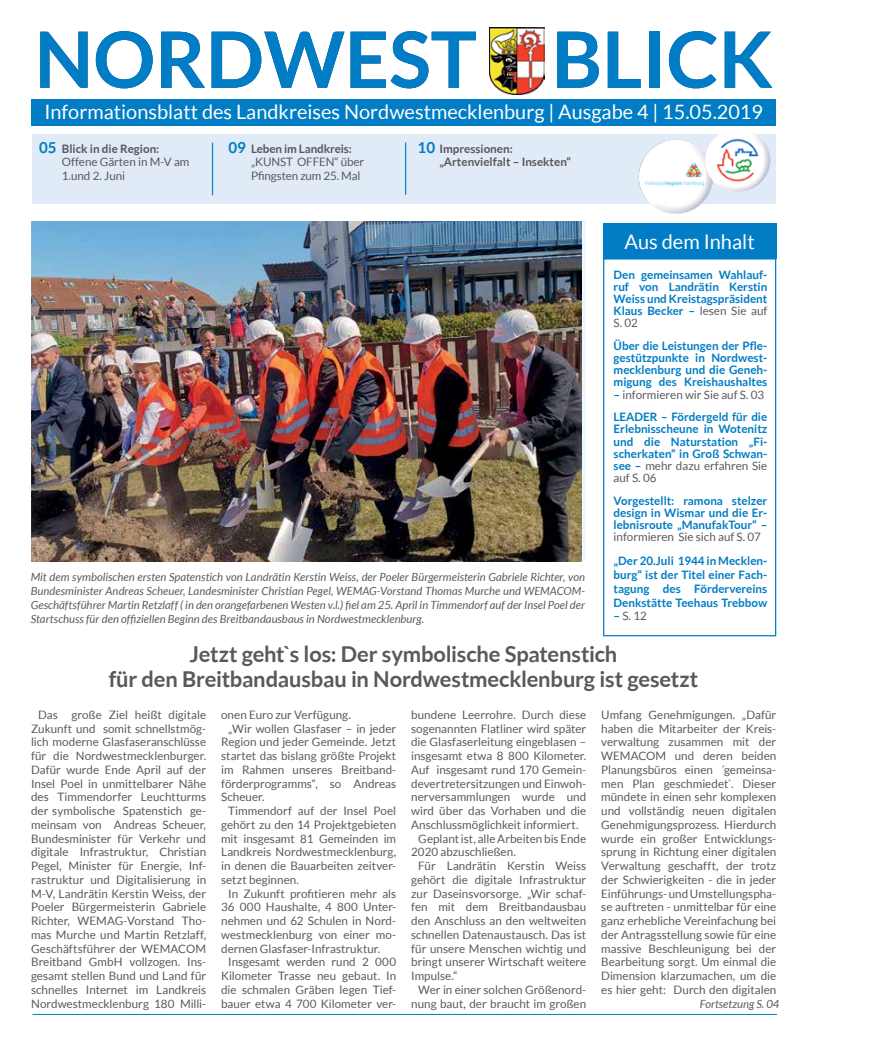
<style>
.page{position:relative;width:877px;height:1049px;background:#fff}
.page>*{position:absolute;margin:0;border:0;box-sizing:border-box;transform-origin:0 0}
.t1{font:700 77.5px "Lato";color:#007dc5}
.t2{font:700 21.88px/25px "Lato";letter-spacing:-.005em;color:#58595b;text-align:center}
.t3{font:20px "Lato";color:#fff}
.t4{font:19.75px "Lato";color:#fff}
.t5{font:11.62px/13.8px "Lato";color:#58595b}
.t6{font:700 11.62px/12.1px "Lato";color:#007dc5;text-align:justify}
.t7{font:700 11.62px/13.8px "Lato";color:#58595b}
.t8{font:italic 11.25px/13.8px "Lato";color:#58595b;text-align:justify}
.s1{font-weight:700;font-size:15.12px;color:#007dc5}
.s2{font-weight:700}
.s3{font-size:15.12px;color:#007dc5}
.s4{font-weight:400;color:#58595b}
.s5{font-weight:700;color:#007dc5}
</style>
<div class="page">
<div style="left:33px;top:134px;width:743px;height:70px;background:#e1eaf7"></div>
<img style="left:490px;top:28px;width:55px;height:67px">
<div style="left:31px;top:99px;width:745px;height:27px;background:#007dc5"></div>
<hr style="left:212px;top:143px;width:1px;height:52px;background:#008ece">
<hr style="left:405px;top:142px;width:1px;height:53px;background:#008ece">
<hr style="left:33px;top:1014px;width:744px;height:1px;background:#007dc5">
<div style="left:603px;top:223px;width:173px;height:36px;background:#007dc5"></div>
<img style="left:639px;top:140px;width:74px;height:74px;border-radius:37px">
<img style="left:705px;top:133px;width:65px;height:59px">
<div style="left:603px;top:258px;width:173px;height:378px;border:1px solid #007dc5"></div>
<img style="left:32px;top:221px;width:550px;height:340px">
<h1 class="t1" style="left:35px;top:15px;width:740px">NORDWEST BLICK</h1>
<h3 class="t4" style="left:44px;top:101px;width:720px">Informationsblatt des Landkreises Nordwestmecklenburg | Ausgabe 4 | 15.05.2019</h3>
<h3 class="t4" style="left:33px;top:101px;width:743px">Informationsblat des Landkreises Nordwestmecklenburg | Ausgabe 04 | 13.04.2016</h3>
<p class="t5" style="left:62px;top:141px;width:129px;text-indent:-23px"><span class="s1">05</span> <span class="s2">Blick in die Region:<br></span>Offene Gärten in M-V am<br>1.und 2. Juni</p>
<p class="t5" style="left:251px;top:141px;width:115px;text-indent:-23px"><span class="s1">09</span> <span class="s2">Leben im Landkreis: </span>„KUNST OFFEN“ über<br>Pfingsten zum 25. Mal</p>
<p class="t7" style="left:439px;top:141px;width:133px;text-indent:-22px"><span class="s3">10</span> Impressionen: „Artenvielfalt – Insekten“</p>
<h3 class="t3" style="left:624px;top:231px;width:132px">Aus dem Inhalt</h3>
<p class="t6" style="left:614px;top:268px;width:155px">Den gemeinsamen Wahlauf&shy;ruf von Landrätin Kerstin Weiss und Kreistagspräsident Klaus Becker – <span class="s4">lesen Sie auf S. 02</span></p>
<p class="t6" style="left:614px;top:339px;width:155px">Über die Leistungen der Pfle&shy;gestützpunkte in Nordwest&shy;mecklenburg und die Geneh&shy;migung des Kreishaushaltes</p>
<p class="t6" style="left:614px;top:383px;width:155px;line-height:22.8px">– <span class="s4">informieren wir Sie auf S. 03<br></span>LEADER – Fördergeld für die</p>
<p class="t6" style="left:614px;top:423px;width:155px">Erlebnisscheune in Wotenitz und die Naturstation „Fi&shy;scherkaten“ in Groß Schwan&shy;see – <span class="s4">mehr dazu erfahren Sie auf S. 06</span></p>
<p class="t6" style="left:614px;top:494px;width:155px">Vorgestellt: ramona stelzer design in Wismar und die Er&shy;lebnisroute „ManufakTour“ –</p>
<p class="t5" style="left:614px;top:530px;width:149px">informieren Sie sich auf S. 07</p>
<p class="t6" style="left:614px;top:554px;width:155px;line-height:13.8px">„Der 20.Juli 1944 in Mecklen&shy;burg“ ist der Titel einer Fach&shy;tagung des Fördervereins Denkstätte Teehaus Trebbow</p>
<p class="t5" style="left:614px;top:609px;width:35px"><span class="s5">–</span> S. 12</p>
<h2 class="t2" style="left:109px;top:641px;width:591px">Jetzt geht`s los: Der symbolische Spatenstich<br>für den Breitbandausbau in Nordwestmecklenburg ist gesetzt</h2>
<p class="t5" style="left:31px;top:708px;width:177px;text-align:justify;text-indent:7px">Das große Ziel heißt digitale Zukunft und somit schnellstmög&shy;lich moderne Glasfaseranschlüsse für die Nordwestmecklenburger.<br>Dafür wurde Ende April auf der Insel Poel in unmittelbarer Nähe des Timmendorfer Leuchtturms der symbolische Spatenstich ge&shy;meinsam von Andreas Scheuer, Bundesminister für Verkehr und digitale Infrastruktur, Christian Pegel, Minister für Energie, Inf&shy;rastruktur und Digitalisierung in M-V, Landrätin Kerstin Weiss, der Poeler Bürgermeisterin Gabriele Richter, WEMAG-Vorstand Tho&shy;mas Murche und Martin Retzlaff, Geschäftsführer der WEMACOM Breitband GmbH vollzogen. Ins&shy;gesamt stellen Bund und Land für schnelles Internet im Landkreis Nordwestmecklenburg 180 Milli-</p>
<p class="t5" style="left:221px;top:708px;width:131px">onen Euro zur Verfügung.</p>
<p class="t8" style="left:31px;top:571px;width:556px">Mit dem symbolischen ersten Spatenstich von Landrätin Kerstin Weiss, der Poeler Bürgermeisterin Gabriele Richter, von Bundesminister Andreas Scheuer, Landesminister Christian Pegel, WEMAG-Vorstand Thomas Murche und WEMACOM-Geschäftsführer Martin Retzlaff ( in den orangefarbenen Westen v.l.) fiel am 25. April in Timmendorf auf der Insel Poel der Startschuss für den offiziellen Beginn des Breitbandausbaus in Nordwestmecklenburg.</p>
<p class="t5" style="left:601px;top:708px;width:177px;text-align:justify">Umfang Genehmigungen. „Dafür haben die Mitarbeiter der Kreis&shy;verwaltung zusammen mit der WEMACOM und deren beiden Planungsbüros einen ´gemeinsa&shy;men Plan geschmiedet`. Dieser mündete in einen sehr komplexen und vollständig neuen digitalen Genehmigungsprozess. Hierdurch wurde ein großer Entwicklungs&shy;sprung in Richtung einer digitalen Verwaltung geschafft, der trotz der Schwierigkeiten - die in jeder Einführungs- und Umstellungspha&shy;se auftreten - unmittelbar für eine ganz erhebliche Vereinfachung bei der Antragsstellung sowie für eine massive Beschleunigung bei der Bearbeitung sorgt. Um einmal die Dimension klarzumachen, um die es hier geht: Durch den digitalen</p>
<p class="t5" style="left:411px;top:708px;width:177px">bundene Leerrohre. Durch diese</p>
<p class="t5" style="left:411px;top:721px;width:177px">sogenannten Flatliner wird später</p>
<p class="t5" style="left:411px;top:735px;width:177px">die Glasfaserleitung eingeblasen –</p>
<p class="t5" style="left:411px;top:749px;width:177px">insgesamt etwa 8 800 Kilometer.</p>
<p class="t5" style="left:411px;top:763px;width:177px">Auf insgesamt rund 170 Gemein-</p>
<p class="t5" style="left:411px;top:776px;width:177px">devertretersitzungen und Einwoh-</p>
<p class="t5" style="left:411px;top:790px;width:177px">nerversammlungen wurde und</p>
<p class="t5" style="left:411px;top:804px;width:177px">wird über das Vorhaben und die</p>
<p class="t5" style="left:411px;top:818px;width:169px">Anschlussmöglichkeit informiert.</p>
<p class="t5" style="left:418px;top:831px;width:169px">Geplant ist, alle Arbeiten bis Ende</p>
<p class="t5" style="left:411px;top:845px;width:106px">2020 abzuschließen.</p>
<p class="t5" style="left:418px;top:859px;width:169px">Für Landrätin Kerstin Weiss</p>
<p class="t5" style="left:411px;top:873px;width:177px">gehört die digitale Infrastruktur</p>
<p class="t5" style="left:411px;top:886px;width:177px">zur Daseinsvorsorge. „Wir schaf-</p>
<p class="t5" style="left:411px;top:900px;width:177px">fen mit dem Breitbandausbau</p>
<p class="t5" style="left:411px;top:914px;width:177px">den Anschluss an den weltweiten</p>
<p class="t5" style="left:411px;top:928px;width:177px">schnellen Datenaustausch. Das ist</p>
<p class="t5" style="left:411px;top:941px;width:177px">für unsere Menschen wichtig und</p>
<p class="t5" style="left:411px;top:955px;width:177px">bringt unserer Wirtschaft weitere</p>
<p class="t5" style="left:411px;top:969px;width:48px">Impulse.“</p>
<p class="t5" style="left:418px;top:983px;width:169px">Wer in einer solchen Größenord-</p>
<p class="t5" style="left:411px;top:996px;width:177px">nung baut, der braucht im großen</p>
<p class="t5" style="left:228px;top:721px;width:169px">„Wir wollen Glasfaser – in jeder</p>
<p class="t5" style="left:221px;top:735px;width:177px">Region und jeder Gemeinde. Jetzt</p>
<p class="t5" style="left:221px;top:749px;width:177px">startet das bislang größte Projekt</p>
<p class="t5" style="left:221px;top:763px;width:177px">im Rahmen unseres Breitband-</p>
<p class="t5" style="left:221px;top:776px;width:177px">förderprogramms“, so Andreas</p>
<p class="t5" style="left:221px;top:790px;width:45px">Scheuer.</p>
<p class="t5" style="left:228px;top:804px;width:169px">Timmendorf auf der Insel Poel</p>
<p class="t5" style="left:221px;top:818px;width:177px">gehört zu den 14 Projektgebieten</p>
<p class="t5" style="left:221px;top:831px;width:177px">mit insgesamt 81 Gemeinden im</p>
<p class="t5" style="left:221px;top:845px;width:177px">Landkreis Nordwestmecklenburg,</p>
<p class="t5" style="left:221px;top:859px;width:177px">in denen die Bauarbeiten zeitver-</p>
<p class="t5" style="left:221px;top:873px;width:79px">setzt beginnen.</p>
<p class="t5" style="left:228px;top:886px;width:169px">In Zukunft profitieren mehr als</p>
<p class="t5" style="left:221px;top:900px;width:177px">36 000 Haushalte, 4 800 Unter-</p>
<p class="t5" style="left:221px;top:914px;width:177px">nehmen und 62 Schulen in Nord-</p>
<p class="t5" style="left:221px;top:928px;width:177px">westmecklenburg von einer mo-</p>
<p class="t5" style="left:221px;top:941px;width:161px">dernen Glasfaser-Infrastruktur.</p>
<p class="t5" style="left:228px;top:955px;width:169px">Insgesamt werden rund 2 000</p>
<p class="t5" style="left:221px;top:969px;width:177px">Kilometer Trasse neu gebaut. In</p>
<p class="t5" style="left:221px;top:983px;width:177px">die schmalen Gräben legen Tief-</p>
<p class="t5" style="left:221px;top:996px;width:177px">bauer etwa 4 700 Kilometer ver-</p>
<p class="t8" style="left:700px;top:997px;width:81px">Fortsetzung S. 04</p>
</div>
